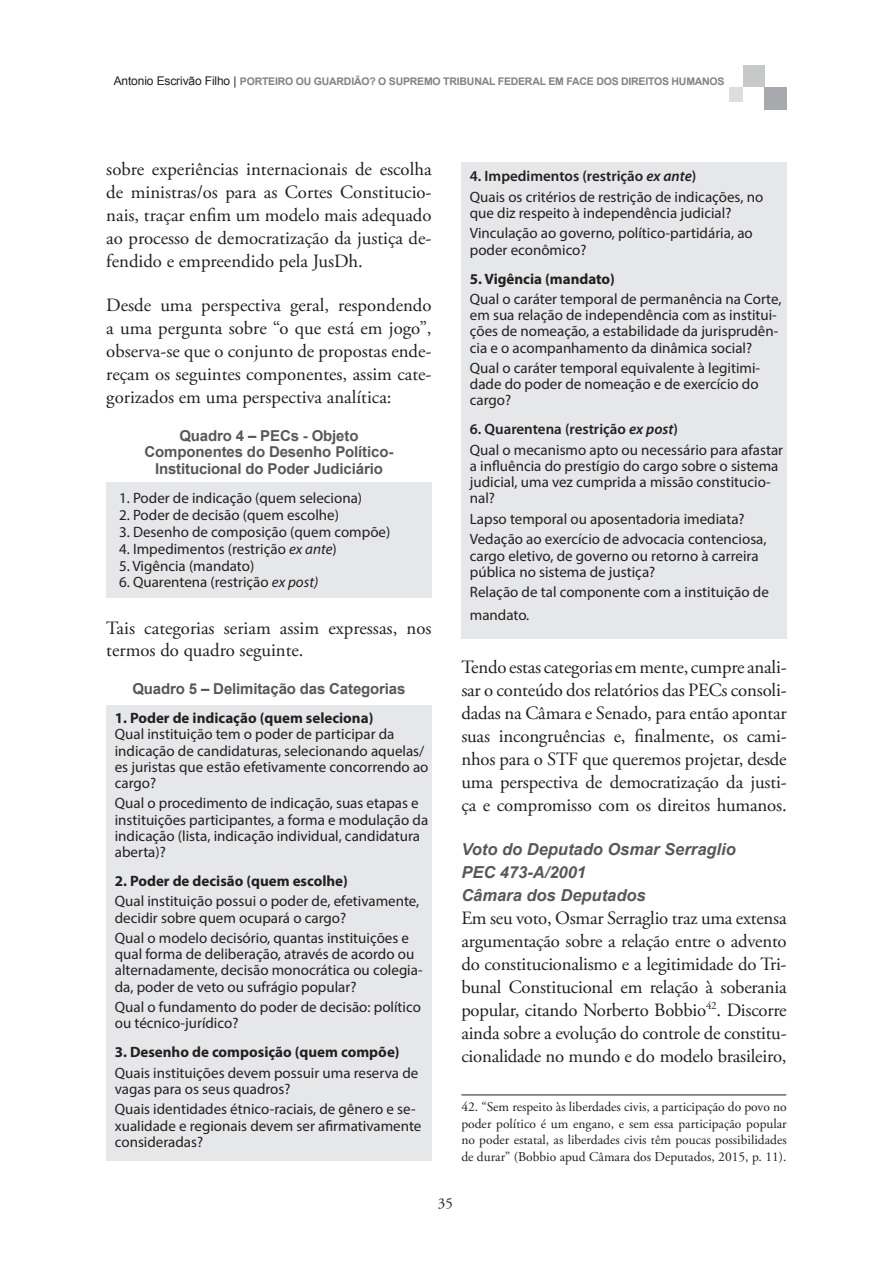
<style>
.page{position:relative;width:893px;height:1263px;background:#fff}
.page>*{position:absolute;margin:0;border:0;box-sizing:border-box;transform-origin:0 0}
.t1{font:18.75px/23px "Adobe Garamond Pro";color:#231f20;text-align:justify}
.t2{font:italic 700 16.5px/23px "Arial";color:#57585a}
.t3{font:15px/16.2px "Myriad Pro";color:#231f20}
.t4{font:700 15px "Myriad Pro";color:#231f20}
.t5{font:700 15px/16.5px "Arial";letter-spacing:-.01em;color:#57585a;text-align:center}
.t6{font:15px "Adobe Garamond Pro";color:#231f20}
.t7{font:13.5px/16.5px "Adobe Garamond Pro";color:#231f20;text-align:justify}
.t8{font:700 10.5px "Arial";letter-spacing:-.02em;color:#808285}
.s1{font-weight:400;font-size:12px;color:#231f20}
.s2{font-style:italic}
.s3{font-weight:600}
.s4{font-weight:600;font-style:italic}
</style>
<div class="page">
<div style="left:743px;top:66px;width:21px;height:21px;background:#c7c8ca"></div>
<div style="left:729px;top:87px;width:14px;height:14px;background:#dcdddf"></div>
<div style="left:764px;top:87px;width:23px;height:22px;background:#a8a9ad"></div>
<div style="left:461px;top:162px;width:326px;height:477px;background:#e6e7e9"></div>
<div style="left:106px;top:706px;width:326px;height:455px;background:#e6e7e9"></div>
<div style="left:106px;top:483px;width:326px;height:115px;background:#e6e7e9"></div>
<hr style="left:461px;top:1095px;width:325px;height:1px;background:#231f20">
<p class="t8" style="left:114px;top:75px;width:612px"><span class="s1">Antonio Escrivão Filho |</span> PORTEIRO OU GUARDIÃO? O SUPREMO TRIBUNAL FEDERAL EM FACE DOS DIREITOS HUMANOS</p>
<p class="t1" style="left:106px;top:158px;width:327px">sobre experiências internacionais de escolha de ministras/os para as Cortes Constitucio&shy;nais, traçar enfim um modelo mais adequado ao processo de democratização da justiça de&shy;fendido e empreendido pela JusDh.</p>
<p class="t1" style="left:106px;top:294px;width:327px">Desde uma perspectiva geral, respondendo a uma pergunta sobre “o que está em jogo”, observa-se que o conjunto de propostas ende&shy;reçam os seguintes componentes, assim cate&shy;gorizados em uma perspectiva analítica:</p>
<p class="t5" style="left:145px;top:428px;width:250px">Quadro 4 – PECs - Objeto<br>Componentes do Desenho Político-<br>Institucional do Poder Judiciário</p>
<p class="t3" style="left:119px;top:490px;width:245px">1. Poder de indicação (quem seleciona)</p>
<p class="t3" style="left:119px;top:507px;width:221px">2. Poder de decisão (quem escolhe)</p>
<p class="t3" style="left:119px;top:524px;width:273px">3. Desenho de composição (quem compõe)</p>
<p class="t3" style="left:119px;top:540px;width:219px">4. Impedimentos (restrição <span class="s2">ex ante</span>)</p>
<p class="t3" style="left:119px;top:557px;width:137px">5. Vigência (mandato)</p>
<p class="t3" style="left:119px;top:574px;width:201px">6. Quarentena (restrição <span class="s2">ex post)</span></p>
<p class="t1" style="left:106px;top:617px;width:327px">Tais categorias seriam assim expressas, nos termos do quadro seguinte.</p>
<p class="t5" style="left:132px;top:681px;width:275px">Quadro 5 – Delimitação das Categorias</p>
<p class="t4" style="left:115px;top:708px;width:260px">1. Poder de indicação (quem seleciona)</p>
<p class="t3" style="left:115px;top:726px;width:315px">Qual instituição tem o poder de participar da indicação de candidaturas, selecionando aquelas/ es juristas que estão efetivamente concorrendo ao cargo?</p>
<p class="t3" style="left:115px;top:795px;width:315px">Qual o procedimento de indicação, suas etapas e instituições participantes, a forma e modulação da indicação (lista, indicação individual, candidatura aberta)?</p>
<p class="t4" style="left:115px;top:871px;width:235px">2. Poder de decisão (quem escolhe)</p>
<p class="t3" style="left:115px;top:893px;width:306px">Qual instituição possui o poder de, efetivamente, decidir sobre quem ocupará o cargo?</p>
<p class="t3" style="left:115px;top:930px;width:309px">Qual o modelo decisório, quantas instituições e qual forma de deliberação, através de acordo ou alternadamente, decisão monocrática ou colegia&shy;da, poder de veto ou sufrágio popular?</p>
<p class="t3" style="left:115px;top:999px;width:308px">Qual o fundamento do poder de decisão: político ou técnico-jurídico?</p>
<p class="t4" style="left:115px;top:1042px;width:286px">3. Desenho de composição (quem compõe)</p>
<p class="t3" style="left:115px;top:1064px;width:305px">Quais instituições devem possuir uma reserva de vagas para os seus quadros?</p>
<p class="t3" style="left:115px;top:1101px;width:308px">Quais identidades étnico-raciais, de gênero e se&shy;xualidade e regionais devem ser afirmativamente consideradas?</p>
<p class="t3" style="left:470px;top:166px;width:295px;line-height:20.4px"><span class="s3">4. Impedimentos (restrição</span> <span class="s4">ex ante</span><span class="s3">)<br></span>Quais os critérios de restrição de indicações, no</p>
<p class="t3" style="left:470px;top:202px;width:284px;line-height:20.4px">que diz respeito à independência judicial?<br>Vinculação ao governo, político-partidária, ao</p>
<p class="t3" style="left:470px;top:241px;width:118px">poder econômico?</p>
<p class="t4" style="left:470px;top:269px;width:146px">5. Vigência (mandato)</p>
<p class="t3" style="left:470px;top:291px;width:313px">Qual o caráter temporal de permanência na Corte, em sua relação de independência com as institui&shy;ções de nomeação, a estabilidade da jurisprudên&shy;cia e o acompanhamento da dinâmica social?</p>
<p class="t3" style="left:470px;top:360px;width:292px;text-align:justify">Qual o caráter temporal equivalente à legitimi&shy;dade do poder de nomeação e de exercício do cargo?</p>
<p class="t3" style="left:470px;top:419px;width:315px;line-height:20.4px"><span class="s3">6. Quarentena (restrição</span> <span class="s4">ex post</span><span class="s3">)<br></span>Qual o mecanismo apto ou necessário para afastar</p>
<p class="t3" style="left:470px;top:458px;width:310px">a influência do prestígio do cargo sobre o sistema judicial, uma vez cumprida a missão constitucio&shy;nal?</p>
<p class="t3" style="left:470px;top:508px;width:298px;line-height:20.4px">Lapso temporal ou aposentadoria imediata?<br>Vedação ao exercício de advocacia contenciosa,</p>
<p class="t3" style="left:470px;top:547px;width:290px">cargo eletivo, de governo ou retorno à carreira pública no sistema de justiça?</p>
<p class="t3" style="left:470px;top:580px;width:300px;line-height:23px">Relação de tal componente com a instituição de mandato.</p>
<p class="t1" style="left:461px;top:656px;width:327px">Tendo estas categorias em mente, cumpre anali&shy;sar o conteúdo dos relatórios das PECs consoli&shy;dadas na Câmara e Senado, para então apontar suas incongruências e, finalmente, os cami&shy;nhos para o STF que queremos projetar, desde uma perspectiva de democratização da justi&shy;ça e compromisso com os direitos humanos.</p>
<p class="t2" style="left:461px;top:838px;width:276px">Voto do Deputado Osmar Serraglio<br>PEC 473-A/2001<br>Câmara dos Deputados</p>
<p class="t1" style="left:461px;top:907px;width:327px">Em seu voto, Osmar Serraglio traz uma extensa argumentação sobre a relação entre o advento do constitucionalismo e a legitimidade do Tri&shy;bunal Constitucional em relação à soberania popular, citando Norberto Bobbio<sup>42</sup>. Discorre ainda sobre a evolução do controle de constitu&shy;cionalidade no mundo e do modelo brasileiro,</p>
<p class="t7" style="left:461px;top:1099px;width:327px">42. “Sem respeito às liberdades civis, a participação do povo no poder político é um engano, e sem essa participação popular no poder estatal, as liberdades civis têm poucas possibilidades de durar” (Bobbio apud Câmara dos Deputados, 2015, p. 11).</p>
<p class="t6" style="left:438px;top:1194px;width:16px">35</p>
</div>
